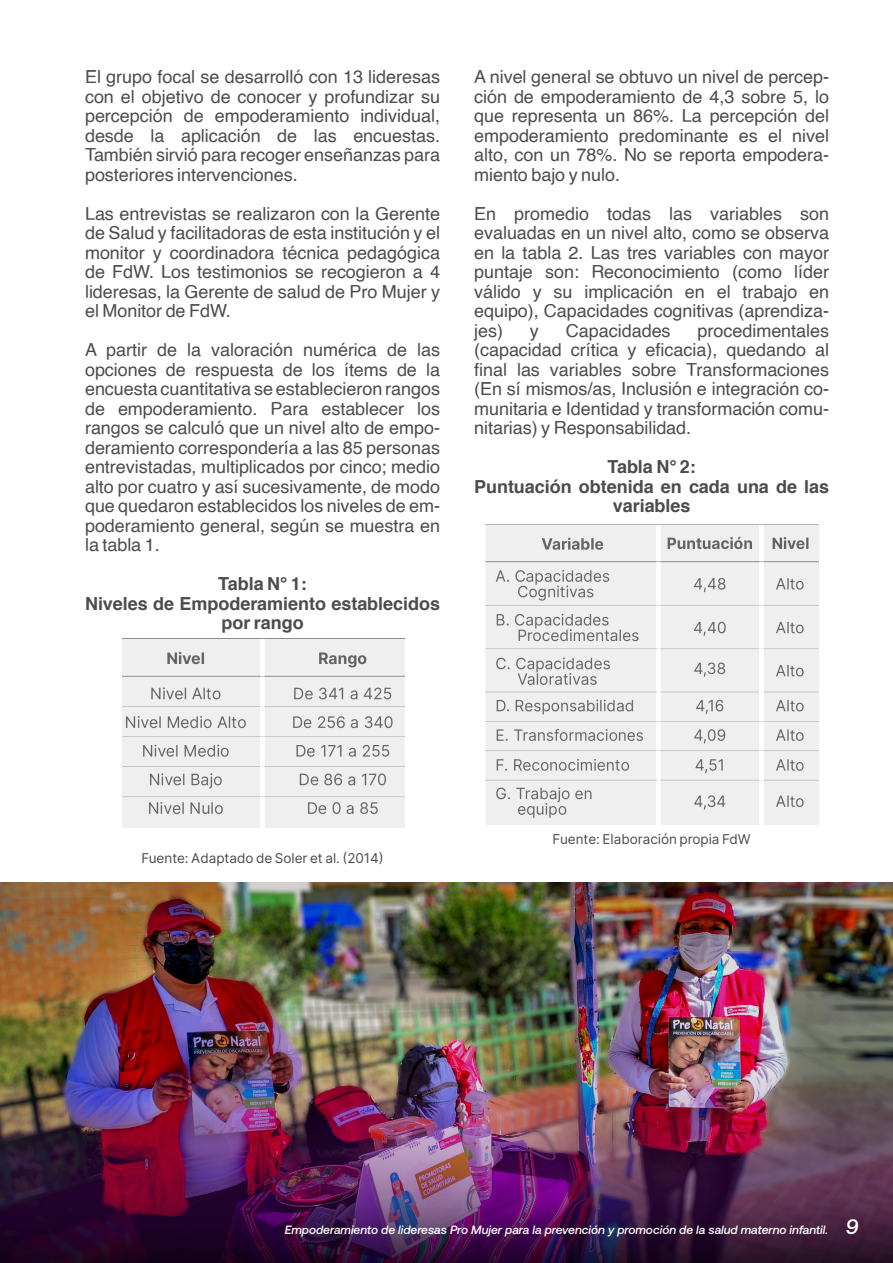
<style>
.page{position:relative;width:893px;height:1263px;background:#fff}
.page>*{position:absolute;margin:0;border:0;box-sizing:border-box;transform-origin:0 0}
.t1{font:italic 500 21px "Aeonik";color:#fff}
.CORREGIDO{font:18px/19.5px "Helvetica";color:#4b4c4d;text-align:justify}
.CORREGIDO-2{font:700 18px/19.5px "Helvetica";color:#4b4c4d;text-align:center}
.CORREGIDO-3{font:13.5px "Inter";color:#4b4c4d}
.t2{font:italic 500 12px "Aeonik";color:#fff}
</style>
<div class="page">
<img style="left:122px;top:639px;width:283px;height:188px">
<img style="left:485px;top:525px;width:334px;height:299px">
<img style="left:0;top:883px;width:893px;height:380px">
<p class="CORREGIDO" style="left:85px;top:68px;width:357px">El grupo focal se desarrolló con 13 lideresas con el objetivo de conocer y profundizar su percepción de empoderamiento individual, desde la aplicación de las encuestas.<br>También sirvió para recoger enseñanzas para posteriores intervenciones.</p>
<p class="CORREGIDO" style="left:85px;top:204px;width:357px">Las entrevistas se realizaron con la Gerente de Salud y facilitadoras de esta institución y el monitor y coordinadora técnica pedagógica de FdW. Los testimonios se recogieron a 4 lideresas, la Gerente de salud de Pro Mujer y el Monitor de FdW.</p>
<p class="CORREGIDO" style="left:85px;top:341px;width:357px">A partir de la valoración numérica de las opciones de respuesta de los ítems de la encuesta cuantitativa se establecieron rangos de empoderamiento. Para establecer los rangos se calculó que un nivel alto de empo&shy;deramiento correspondería a las 85 personas entrevistadas, multiplicados por cinco; medio alto por cuatro y así sucesivamente, de modo que quedaron establecidos los niveles de em&shy;poderamiento general, según se muestra en la tabla 1.</p>
<p class="CORREGIDO-2" style="left:218px;top:574px;width:90px">Tabla N° 1:</p>
<p class="CORREGIDO-2" style="left:85px;top:594px;width:357px">Niveles de Empoderamiento establecidos por rango</p>
<p class="CORREGIDO" style="left:474px;top:68px;width:357px">A nivel general se obtuvo un nivel de percep&shy;ción de empoderamiento de 4,3 sobre 5, lo que representa un 86%. La percepción del empoderamiento predominante es el nivel alto, con un 78%. No se reporta empodera&shy;miento bajo y nulo.</p>
<p class="CORREGIDO" style="left:474px;top:204px;width:357px">En promedio todas las variables son evaluadas en un nivel alto, como se observa en la tabla 2. Las tres variables con mayor puntaje son: Reconocimiento (como líder válido y su implicación en el trabajo en equipo), Capacidades cognitivas (aprendiza&shy;jes)</p>
<p class="CORREGIDO" style="left:530px;top:321px;width:10px">y</p>
<p class="CORREGIDO" style="left:566px;top:321px;width:106px">Capacidades</p>
<p class="CORREGIDO" style="left:474px;top:321px;width:357px;text-indent:223px">procedimentales (capacidad crítica y eficacia), quedando al final las variables sobre Transformaciones (En sí mismos/as, Inclusión e integración co&shy;munitaria e Identidad y transformación comu&shy;nitarias) y Responsabilidad.</p>
<p class="CORREGIDO-2" style="left:607px;top:457px;width:90px">Tabla N° 2:</p>
<p class="CORREGIDO-2" style="left:474px;top:477px;width:357px">Puntuación obtenida en cada una de las variables</p>
<p class="CORREGIDO-3" style="left:141px;top:849px;width:244px">Fuente: Adaptado de Soler et al. (2014)</p>
<p class="CORREGIDO-3" style="left:553px;top:829px;width:200px">Fuente: Elaboración propia FdW</p>
<p class="t2" style="left:285px;top:1223px;width:545px">Empoderamiento de lideresas Pro Mujer para la prevención y promoción de la salud materno infantil.</p>
<p class="t1" style="left:846px;top:1215px;width:14px">9</p>
</div>
